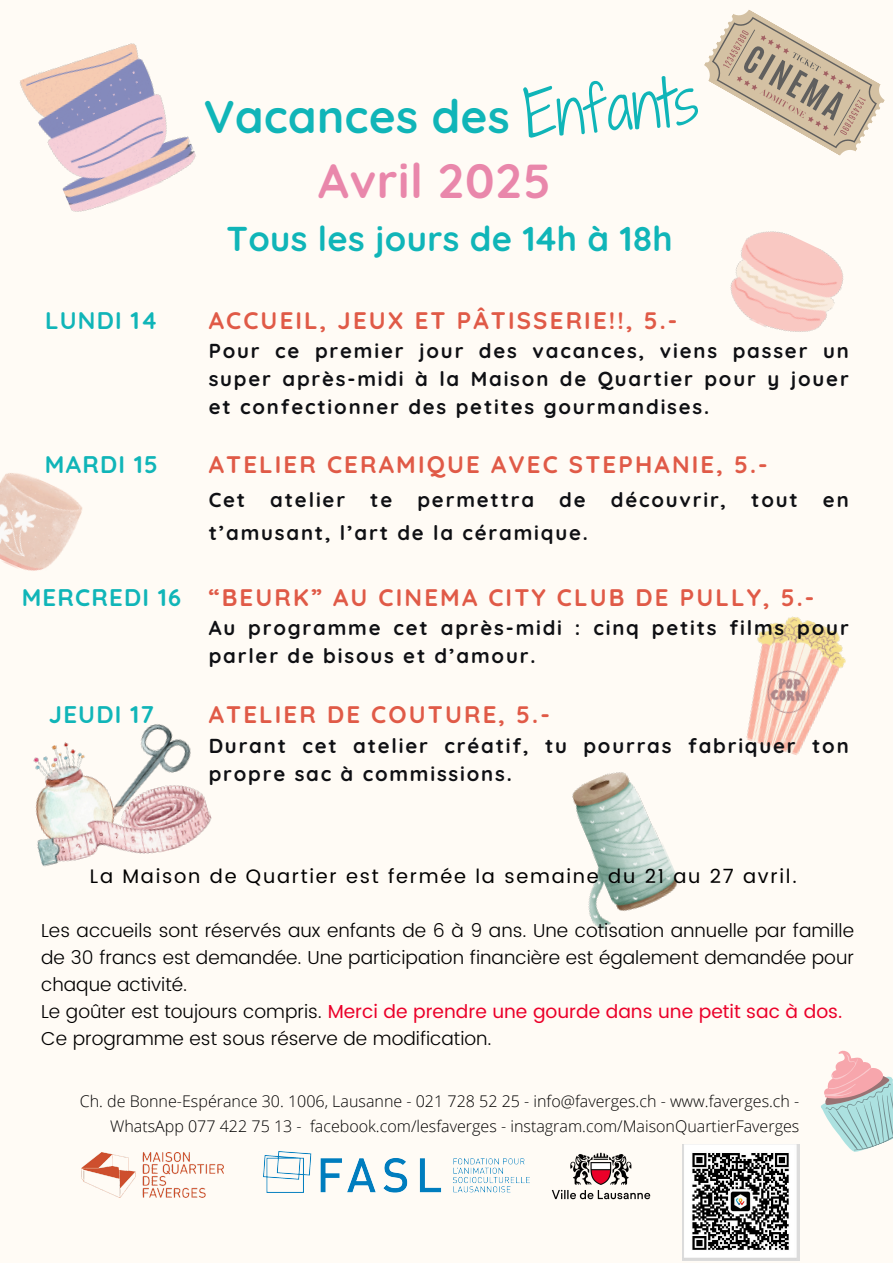
<style>
.page{position:relative;width:893px;height:1263px;background:#fffbf5}
.page>*{position:absolute;margin:0;border:0;box-sizing:border-box;transform-origin:0 0}
.t1{font:60.75px "Shadows Into Light Two";color:#10b5b8}
.t2{font:700 48px "Quicksand";letter-spacing:.01em;color:#e987ab}
.t3{font:700 45.75px "Quicksand";letter-spacing:.01em;color:#10b5b8}
.t4{font:700 34.5px "Quicksand";letter-spacing:.01em;color:#10b5b8}
.t5{font:700 24px "Quicksand";letter-spacing:.09em;color:#e05a47}
.t6{font:700 24px "Quicksand";letter-spacing:.05em;color:#10b5b8}
.t7{font:700 20.25px/28.1px "Quicksand";letter-spacing:.09em;color:#0f1014}
.t8{font:19.5px "Poppins";letter-spacing:.09em;color:#000}
.t9{font:300 18.75px/27px "Poppins";color:#000}
.t10{font:300 16.05px "Open Sans";color:#000}
.s1{font-weight:400;color:#eb0029}
</style>
<div class="page">
<img style="left:82px;top:1152px;width:142px;height:46px">
<img style="left:682px;top:1144px;width:117px;height:116px">
<img style="left:552px;top:1152px;width:98px;height:48px">
<img style="left:264px;top:1151px;width:265px;height:41px">
<img style="left:730px;top:231px;width:114px;height:101px">
<img style="left:20px;top:43px;width:176px;height:169px">
<img style="left:0;top:473px;width:82px;height:98px">
<svg style="left:821px;top:1050px;width:72px;height:102px"></svg>
<img style="left:746px;top:616px;width:100px;height:139px">
<svg style="left:704px;top:10px;width:181px;height:146px"></svg>
<img style="left:33px;top:724px;width:179px;height:143px">
<img style="left:572px;top:772px;width:106px;height:158px">
<h4 class="t3" style="left:204px;top:87px;width:307px">Vacances des</h4>
<h5 class="t1" style="left:520px;top:71px;width:176px;rotate:-5deg">Enfants</h5>
<h3 class="t2" style="left:318px;top:150px;width:234px">Avril 2025</h3>
<h4 class="t4" style="left:226px;top:217px;width:448px">Tous les jours de 14h à 18h</h4>
<h2 class="t6" style="left:45px;top:305px;width:114px">LUNDI 14</h2>
<h2 class="t5" style="left:209px;top:305px;width:470px">ACCUEIL, JEUX ET PÂTISSERIE!!, 5.-</h2>
<h2 class="t7" style="left:209px;top:336px;width:641px;text-align:justify">Pour ce premier jour des vacances, viens passer un super après-midi à la Maison de Quartier pour y jouer et confectionner des petites gourmandises.</h2>
<h5 class="t6" style="left:45px;top:449px;width:114px">MARDI 15</h5>
<p class="t5" style="left:209px;top:449px;width:560px">ATELIER CERAMIQUE AVEC STEPHANIE, 5.-</p>
<p class="t7" style="left:209px;top:483px;width:641px;line-height:32.6px">Cet atelier te permettra de découvrir, tout en t’amusant, l’art de la céramique.</p>
<h4 class="t6" style="left:22px;top:582px;width:161px">MERCREDI 16</h4>
<h5 class="t5" style="left:209px;top:582px;width:607px">“BEURK” AU CINEMA CITY CLUB DE PULLY, 5.-</h5>
<h5 class="t7" style="left:209px;top:613px;width:641px">Au programme cet après-midi : cinq petits films pour parler de bisous et d’amour.</h5>
<p class="t6" style="left:49px;top:699px;width:107px">JEUDI 17</p>
<h4 class="t5" style="left:209px;top:699px;width:343px">ATELIER DE COUTURE, 5.-</h4>
<h4 class="t7" style="left:209px;top:731px;width:641px">Durant cet atelier créatif, tu pourras fabriquer ton propre sac à commissions.</h4>
<p class="t8" style="left:90px;top:865px;width:708px">La Maison de Quartier est fermée la semaine du 21 au 27 avril.</p>
<h1 class="t9" style="left:41px;top:917px;width:814px">Les accueils sont réservés aux enfants de 6 à 9 ans. Une cotisation annuelle par famille de 30 francs est demandée. Une participation financière est également demandée pour chaque activité.<br>Le goûter est toujours compris. <span class="s1">Merci de prendre une gourde dans une petit sac à dos.<br></span>Ce programme est sous réserve de modification.</h1>
<p class="t10" style="left:80px;top:1090px;width:721px">Ch. de Bonne-Espérance 30. 1006, Lausanne - 021 728 52 25 - info@faverges.ch - www.faverges.ch -</p>
<p class="t10" style="left:110px;top:1114px;width:691px">WhatsApp 077 422 75 13 - facebook.com/lesfaverges - instagram.com/MaisonQuartierFaverges</p>
</div>
